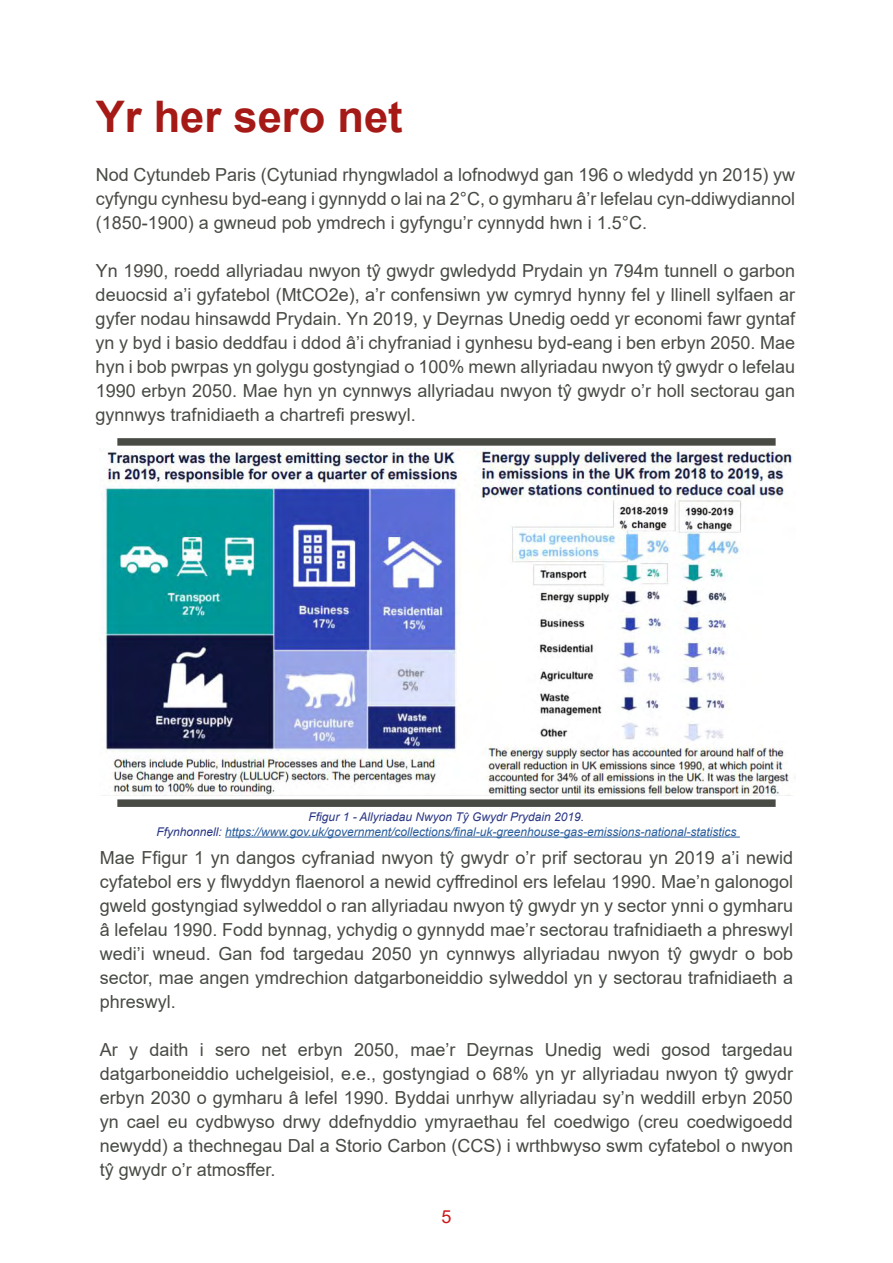
<style>
.page{position:relative;width:893px;height:1263px;background:#fff}
.page>*{position:absolute;margin:0;border:0;box-sizing:border-box;transform-origin:0 0}
.t1{font:700 43.5px "Arial";color:#a51a16}
.t2{font:18px/24px "Arial";color:#474b44;text-align:justify}
.t3{font:18px "Arial";color:#cd1719}
.t4{font:italic 12px/14.4px "Arial";color:#275b9b;text-align:center}
.s1{color:#283583}
</style>
<div class="page">
<img style="left:103px;top:449px;width:692px;height:346px">
<hr style="left:225px;top:837px;width:515px;height:1px;background:#275b9b">
<div style="left:117px;top:438px;width:659px;height:8px;background:#474b44"></div>
<div style="left:117px;top:799px;width:659px;height:8px;background:#474b44"></div>
<h1 class="t1" style="left:96px;top:86px;width:309px">Yr her sero net</h1>
<p class="t2" style="left:96px;top:163px;width:701px">Nod Cytundeb Paris (Cytuniad rhyngwladol a lofnodwyd gan 196 o wledydd yn 2015) yw cyfyngu cynhesu byd-eang i gynnydd o lai na 2°C, o gymharu â’r lefelau cyn-ddiwydiannol (1850-1900) a gwneud pob ymdrech i gyfyngu’r cynnydd hwn i 1.5°C.</p>
<p class="t2" style="left:96px;top:259px;width:701px">Yn 1990, roedd allyriadau nwyon tŷ gwydr gwledydd Prydain yn 794m tunnell o garbon deuocsid a’i gyfatebol (MtCO2e), a’r confensiwn yw cymryd hynny fel y llinell sylfaen ar gyfer nodau hinsawdd Prydain. Yn 2019, y Deyrnas Unedig oedd yr economi fawr gyntaf yn y byd i basio deddfau i ddod â’i chyfraniad i gynhesu byd-eang i ben erbyn 2050. Mae hyn i bob pwrpas yn golygu gostyngiad o 100% mewn allyriadau nwyon tŷ gwydr o lefelau 1990 erbyn 2050. Mae hyn yn cynnwys allyriadau nwyon tŷ gwydr o’r holl sectorau gan gynnwys trafnidiaeth a chartrefi preswyl.</p>
<p class="t4" style="left:156px;top:810px;width:581px"><span class="s1">Ffigur 1 - Allyriadau Nwyon Tŷ Gwydr Prydain 2019.<br>Ffynhonnell:</span> https://www.gov.uk/government/collections/final-uk-greenhouse-gas-emissions-national-statistics</p>
<p class="t2" style="left:100px;top:845px;width:695px">Mae Ffigur 1 yn dangos cyfraniad nwyon tŷ gwydr o’r prif sectorau yn 2019 a’i newid cyfatebol ers y flwyddyn flaenorol a newid cyffredinol ers lefelau 1990. Mae’n galonogol gweld gostyngiad sylweddol o ran allyriadau nwyon tŷ gwydr yn y sector ynni o gymharu â lefelau 1990. Fodd bynnag, ychydig o gynnydd mae’r sectorau trafnidiaeth a phreswyl wedi’i wneud. Gan fod targedau 2050 yn cynnwys allyriadau nwyon tŷ gwydr o bob sector, mae angen ymdrechion datgarboneiddio sylweddol yn y sectorau trafnidiaeth a phreswyl.</p>
<p class="t2" style="left:100px;top:1037px;width:695px">Ar y daith i sero net erbyn 2050, mae’r Deyrnas Unedig wedi gosod targedau datgarboneiddio uchelgeisiol, e.e., gostyngiad o 68% yn yr allyriadau nwyon tŷ gwydr erbyn 2030 o gymharu â lefel 1990. Byddai unrhyw allyriadau sy’n weddill erbyn 2050 yn cael eu cydbwyso drwy ddefnyddio ymyraethau fel coedwigo (creu coedwigoedd newydd) a thechnegau Dal a Storio Carbon (CCS) i wrthbwyso swm cyfatebol o nwyon tŷ gwydr o’r atmosffer.</p>
<p class="t3" style="left:441px;top:1204px;width:12px">5</p>
</div>
